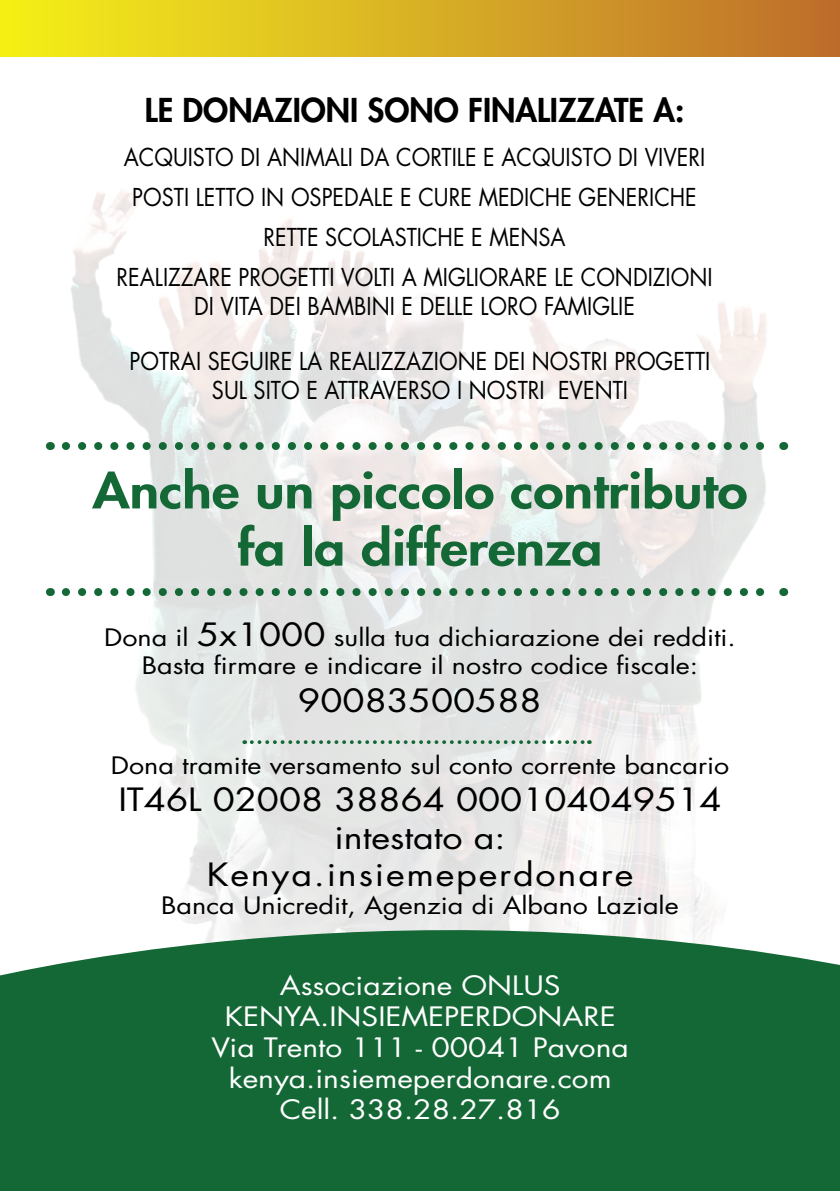
<style>
.page{position:relative;width:840px;height:1191px;background:#fff}
.page>*{position:absolute;margin:0;border:0;box-sizing:border-box;transform-origin:0 0}
.t1{font:800 47.6px/57.2px "Futura";color:#146836;text-align:center;scale:1.15 1}
.t2{font:800 32px "Futura";color:#000}
.t3{font:31.2px/37.4px "Futura";color:#000;text-align:center;scale:1.15 1}
.t4{font:26px/31.2px "Futura";color:#fff;text-align:center;scale:1.15 1}
.t5{font:24px/40px "Futura";color:#000;text-align:center;scale:.9 1}
.t6{font:23.4px/28px "Futura";color:#000;text-align:center;scale:1.15 1}
.s1{font-size:31.2px}
</style>
<div class="page">
<img style="left:46px;top:190px;width:743px;height:683px">
<svg style="left:0;top:873px;width:839px;height:318px;background:#468760"></svg>
<div style="left:0;top:0;width:839px;height:57px;background:linear-gradient(to right,#f5f21a,#bd6e2d)"></div>
<svg style="left:66px;top:442px;width:708px;height:8px"></svg>
<svg style="left:66px;top:588px;width:708px;height:8px;background:#96b7a3"></svg>
<svg style="left:251px;top:740px;width:338px;height:4px"></svg>
<h2 class="t2" style="left:145px;top:89px;width:540px">LE DONAZIONI SONO FINALIZZATE A:</h2>
<p class="t5" style="left:116px;top:137px;width:663px">ACQUISTO DI ANIMALI DA CORTILE E ACQUISTO DI VIVERI POSTI LETTO IN OSPEDALE E CURE MEDICHE GENERICHE RETTE SCOLASTICHE E MENSA<br>REALIZZARE PROGETTI VOLTI A MIGLIORARE LE CONDIZIONI</p>
<p class="t5" style="left:194px;top:286px;width:491px">DI VITA DEI BAMBINI E DELLE LORO FAMIGLIE</p>
<p class="t5" style="left:129px;top:347px;width:646px;line-height:28.8px">POTRAI SEGUIRE LA REALIZZAZIONE DEI NOSTRI PROGETTI<br>SUL SITO E ATTRAVERSO I NOSTRI EVENTI</p>
<h1 class="t1" style="left:92px;top:461px;width:571px">Anche un piccolo contributo fa la differenza</h1>
<p class="t6" style="left:104px;top:623px;width:550px">Dona il <span class="s1">5x1000</span> sulla tua dichiarazione dei redditi.<br>Basta firmare e indicare il nostro codice fiscale:</p>
<p class="t3" style="left:298px;top:681px;width:213px">90083500588</p>
<p class="t6" style="left:111px;top:750px;width:539px">Dona tramite versamento sul conto corrente bancario</p>
<p class="t3" style="left:118px;top:780px;width:525px">IT46L 02008 38864 000104049514 intestato a:<br>Kenya.insiemeperdonare</p>
<p class="t6" style="left:161px;top:891px;width:451px">Banca Unicredit, Agenzia di Albano Laziale</p>
<p class="t4" style="left:211px;top:969px;width:364px">Associazione ONLUS<br>KENYA.INSIEMEPERDONARE<br>Via Trento 111 - 00041 Pavona kenya.insiemeperdonare.com<br>Cell. 338.28.27.816</p>
</div>
